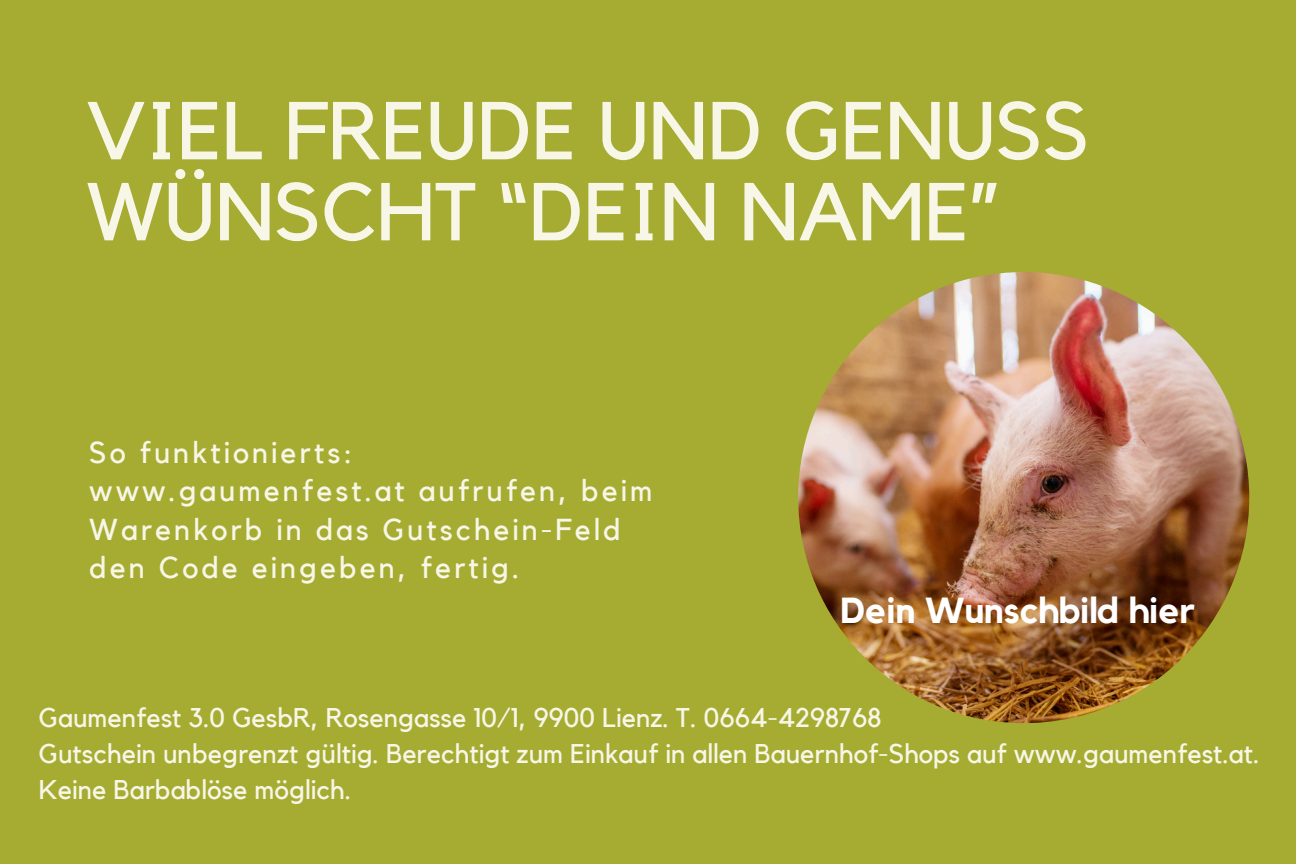
<style>
.page{position:relative;width:1296px;height:864px;background:#a5ac31}
.page>*{position:absolute;margin:0;border:0;box-sizing:border-box;transform-origin:0 0}
.t1{font:81px/81px "Kollektif";color:#f7f6e7}
.t2{font:700 36px "Kollektif";color:#fff}
.t3{font:30.3px/38.4px "Kollektif";letter-spacing:.1em;color:#f7f6e7}
.t4{font:27px "Kollektif";color:#f7f6e7}
</style>
<div class="page">
<img style="left:798px;top:272px;width:451px;height:451px;border-radius:50%">
<h3 class="t1" style="left:86px;top:94px;width:1005px">VIEL FREUDE UND GENUSS<br>WÜNSCHT “DEIN NAME”</h3>
<p class="t3" style="left:89px;top:435px;width:565px">So funktionierts: www.gaumenfest.at aufrufen, beim<br>Warenkorb in das Gutschein-Feld den Code eingeben, fertig.</p>
<p class="t2" style="left:840px;top:594px;width:356px">Dein Wunschbild hier</p>
<p class="t4" style="left:39px;top:705px;width:844px">Gaumenfest 3.0 GesbR, Rosengasse 10/1, 9900 Lienz. T. 0664-4298768</p>
<p class="t4" style="left:39px;top:741px;width:1222px">Gutschein unbegrenzt gültig. Berechtigt zum Einkauf in allen Bauernhof-Shops auf www.gaumenfest.at.</p>
<p class="t4" style="left:39px;top:777px;width:314px">Keine Barbablöse möglich.</p>
</div>
